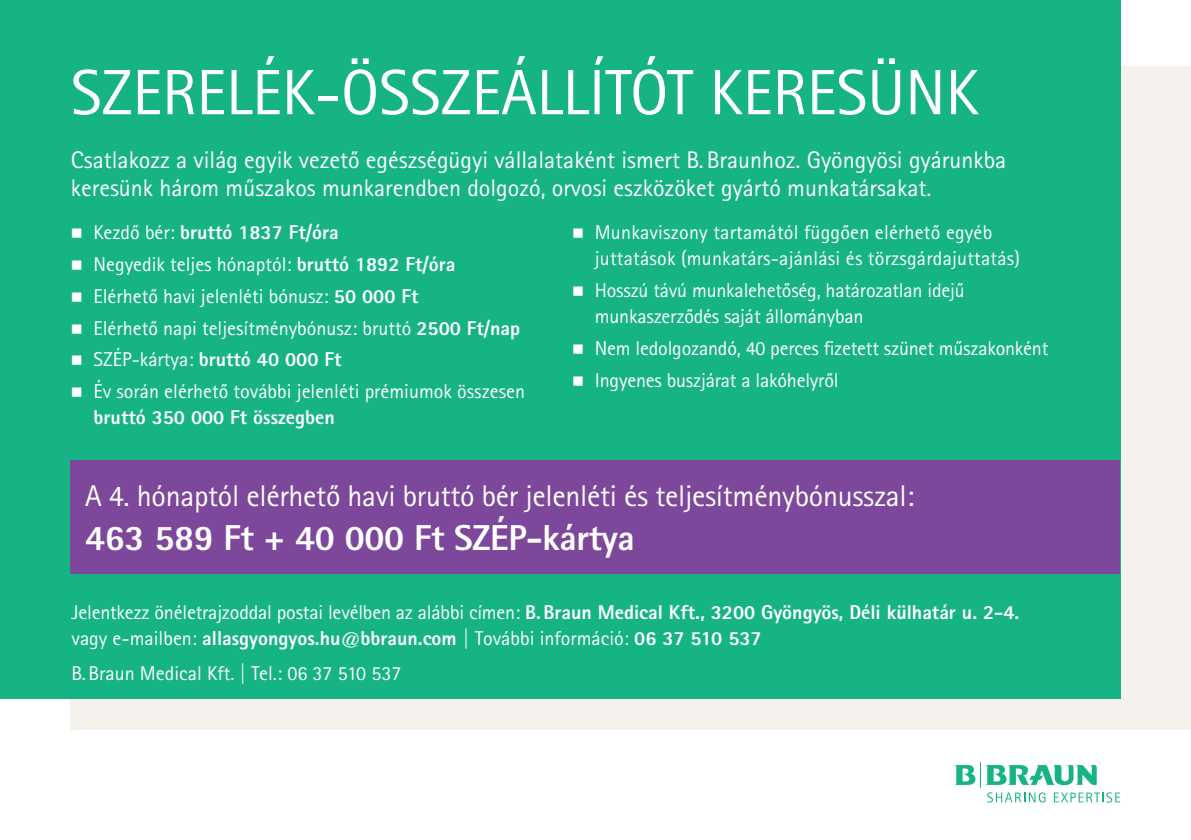
<style>
.page{position:relative;width:1191px;height:840px;background:#fff}
.page>*{position:absolute;margin:0;border:0;box-sizing:border-box;transform-origin:0 0}
.t1{font:64px "Rotis Sans Serif Pro";color:#fff}
.t2{font:800 36px "Rotis Sans Serif Pro";letter-spacing:-.01em;color:#fff}
.t3{font:30px "Rotis Sans Serif Pro";letter-spacing:-.01em;color:#fff}
.t4{font:24px/28px "Rotis Sans Serif Pro";color:#fff}
.t5{font:20px/31.6px "Rotis Sans Serif Pro";color:#fff}
.t6{font:800 20px/26px "Rotis Sans Serif Pro";color:#fff}
.s1{font-weight:800}
.s2{font-weight:400}
</style>
<div class="page">
<div style="left:71px;top:67px;width:1120px;height:662px;background:#f5f2ee"></div>
<div style="left:0;top:0;width:1120px;height:698px;background:#16b484"></div>
<svg style="left:987px;top:792px;width:58px;height:10px"></svg>
<svg style="left:1054px;top:792px;width:66px;height:10px"></svg>
<svg style="left:955px;top:762px;width:141px;height:24px"></svg>
<div style="left:71px;top:460px;width:1049px;height:113px;background:#7d489c"></div>
<h1 class="t1" style="left:71px;top:55px;width:909px">SZERELÉK-ÖSSZEÁLLÍTÓT KERESÜNK</h1>
<p class="t4" style="left:71px;top:145px;width:937px">Csatlakozz a világ egyik vezető egészségügyi vállalataként ismert B.Braunhoz. Gyöngyösi gyárunkba keresünk három műszakos munkarendben dolgozó, orvosi eszközöket gyártó munkatársakat.</p>
<p class="t5" style="left:94px;top:217px;width:433px">Kezdő bér: <span class="s1">bruttó 1837 Ft/óra<br></span>Negyedik teljes hónaptól: <span class="s1">bruttó 1892 Ft/óra<br></span>Elérhető havi jelenléti bónusz: <span class="s1">50 000 Ft<br></span>Elérhető napi teljesítménybónusz: bruttó <span class="s1">2500 Ft/nap </span>SZÉP-kártya: <span class="s1">bruttó 40 000 Ft<br></span>Év során elérhető további jelenléti prémiumok összesen</p>
<p class="t6" style="left:94px;top:404px;width:243px">bruttó 350 000 Ft összegben</p>
<p class="t5" style="left:595px;top:220px;width:427px;line-height:26px">Munkaviszony tartamától függően elérhető egyéb juttatások (munkatárs-ajánlási és törzsgárdajuttatás)</p>
<p class="t5" style="left:595px;top:277px;width:371px;line-height:26px">Hosszú távú munkalehetőség, határozatlan idejű munkaszerződés saját állományban</p>
<p class="t5" style="left:595px;top:332px;width:455px">Nem ledolgozandó, 40 perces fizetett szünet műszakonként<br>Ingyenes buszjárat a lakóhelyről</p>
<h3 class="t3" style="left:85px;top:477px;width:830px">A 4. hónaptól elérhető havi bruttó bér jelenléti és teljesítménybónusszal:</h3>
<h2 class="t2" style="left:85px;top:514px;width:551px">463 589 Ft + 40 000 Ft SZÉP-kártya</h2>
<p class="t6" style="left:72px;top:598px;width:949px"><span class="s2">Jelentkezz önéletrajzoddal postai levélben az alábbi címen:</span> B.Braun Medical Kft., 3200 Gyöngyös, Déli külhatár u. 2-4. <span class="s2">vagy e-mailben:</span> allasgyongyos.hu@bbraun.com | <span class="s2">További információ:</span> 06 37 510 537</p>
<p class="t5" style="left:72px;top:657px;width:331px">B.Braun Medical Kft. | Tel.: 06 37 510 537</p>
</div>
